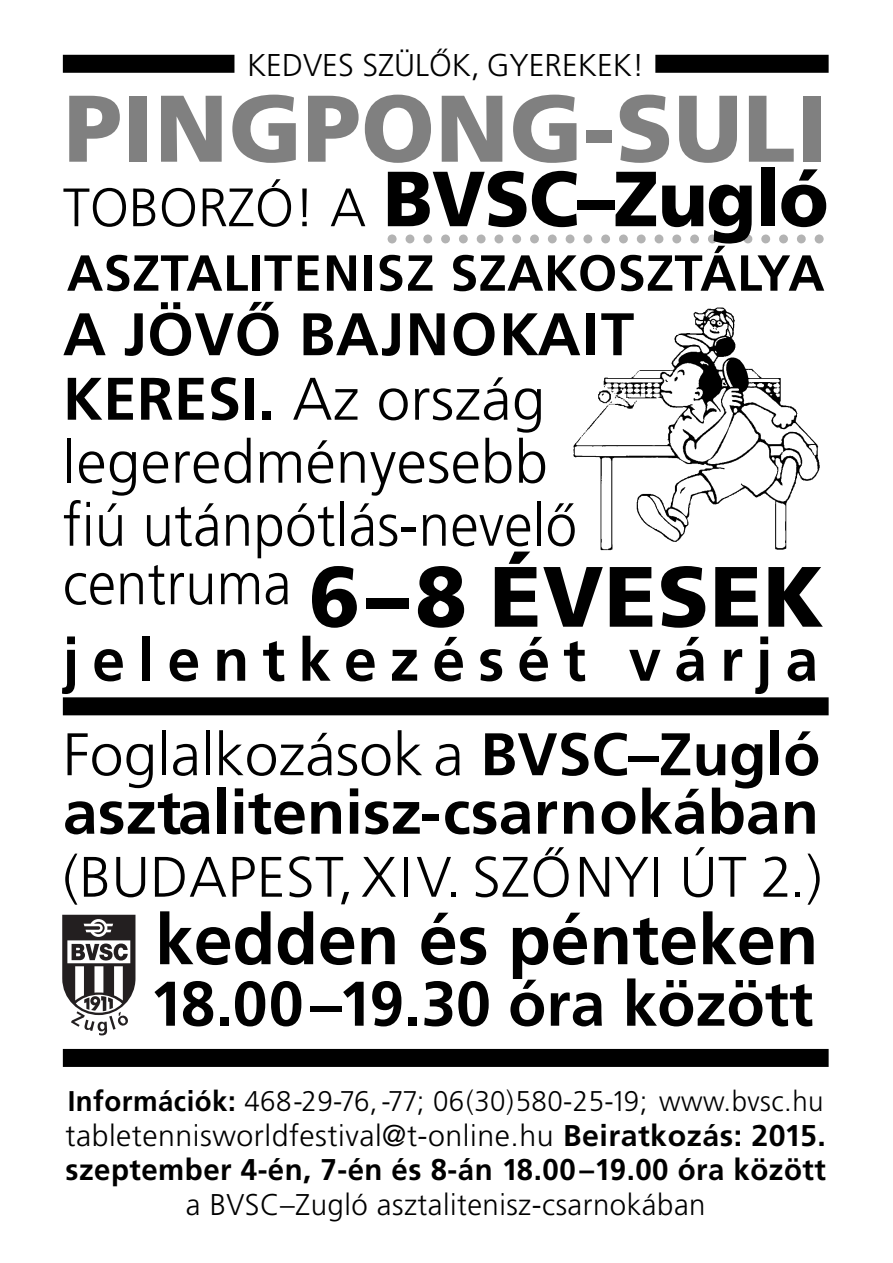
<style>
.page{position:relative;width:893px;height:1263px;background:#fff}
.page>*{position:absolute;margin:0;border:0;box-sizing:border-box;transform-origin:0 0}
.t1{font:94.5px "Frutiger Black H";letter-spacing:.005em;color:#808080}
.t2{font:85.5px "Frutiger Black H";letter-spacing:.01em;color:#000}
.t3{font:78px "Frutiger Black H";letter-spacing:-.01em;color:#000;scale:.95 1}
.t4{font:70.5px "Frutiger Bold H";color:#000}
.t5{font:63px "Frutiger Bold H";color:#000}
.t6{font:61.5px "Frutiger Bold H";color:#000}
.t7{font:60px/63px "Frutiger Light H";letter-spacing:.005em;color:#000}
.t8{font:60px "Frutiger Bold H";letter-spacing:.22em;color:#000}
.t9{font:60px "Frutiger Bold H";letter-spacing:.03em;color:#000}
.t10{font:57px "Frutiger Light H";letter-spacing:.01em;color:#000}
.t11{font:50.7px "Frutiger Bold H";letter-spacing:.005em;color:#000}
.t12{font:31.5px "Frutiger Light H";color:#000}
.t13{font:30px "Frutiger Light H";letter-spacing:.015em;color:#000}
.t14{font:30px "Frutiger Bold H";letter-spacing:.015em;color:#000}
.t15{font:28.5px "Frutiger Light H";letter-spacing:.015em;color:#000}
.s1{font-family:"Frutiger Light H";font-size:54px}
.s2{font-family:"Frutiger Bold H"}
</style>
<div class="page">
<svg style="left:387px;top:234px;width:436px;height:9px"></svg>
<img style="left:573px;top:307px;width:247px;height:244px">
<div style="left:63px;top:697px;width:765px;height:18px;background:#000"></div>
<div style="left:63px;top:1049px;width:765px;height:18px;background:#000"></div>
<div style="left:63px;top:55px;width:171px;height:18px;background:#000"></div>
<div style="left:655px;top:55px;width:173px;height:18px;background:#000"></div>
<svg style="left:62px;top:915px;width:73px;height:120px"></svg>
<p class="t12" style="left:247px;top:53px;width:399px">KEDVES SZÜLÔK, GYEREKEK!</p>
<h1 class="t1" style="left:64px;top:91px;width:764px">PINGPONG-SULI</h1>
<h3 class="t3" style="left:63px;top:168px;width:807px"><span class="s1">TOBORZÓ! A</span> BVSC–Zugló</h3>
<h3 class="t11" style="left:67px;top:253px;width:759px">ASZTALITENISZ SZAKOSZTÁLYA</h3>
<h3 class="t9" style="left:63px;top:310px;width:573px">A JÖVÔ BAJNOKAIT</h3>
<h3 class="t7" style="left:63px;top:372px;width:515px"><span class="s2">KERESI.</span> Az ország legeredményesebb fiú utánpótlás-nevelô</h3>
<h2 class="t2" style="left:63px;top:563px;width:762px"><sup>centruma</sup> 6–8 ÉVESEK</h2>
<h3 class="t8" style="left:63px;top:636px;width:756px">jelentkezését várja</h3>
<h3 class="t7" style="left:63px;top:728px;width:759px">Foglalkozások a <span class="s2">BVSC–Zugló</span></h3>
<h3 class="t6" style="left:63px;top:788px;width:757px">asztalitenisz-csarnokában</h3>
<h3 class="t10" style="left:63px;top:854px;width:760px">(BUDAPEST,XIV. SZÔNYI ÚT 2.)</h3>
<h3 class="t4" style="left:155px;top:911px;width:665px">kedden és pénteken</h3>
<h3 class="t5" style="left:149px;top:979px;width:665px">18.00–19.30 óra között</h3>
<p class="t15" style="left:68px;top:1090px;width:757px"><span class="s2">Információk:</span> 468-29-76, -77; 06(30)580-25-19; www.bvsc.hu</p>
<p class="t13" style="left:65px;top:1123px;width:762px">tabletennisworldfestival@t-online.hu <span class="s2">Beiratkozás: 2015.</span></p>
<p class="t14" style="left:65px;top:1158px;width:761px">szeptember 4-én, 7-én és 8-án 18.00–19.00 óra között</p>
<p class="t13" style="left:186px;top:1192px;width:521px">a BVSC–Zugló asztalitenisz-csarnokában</p>
</div>
